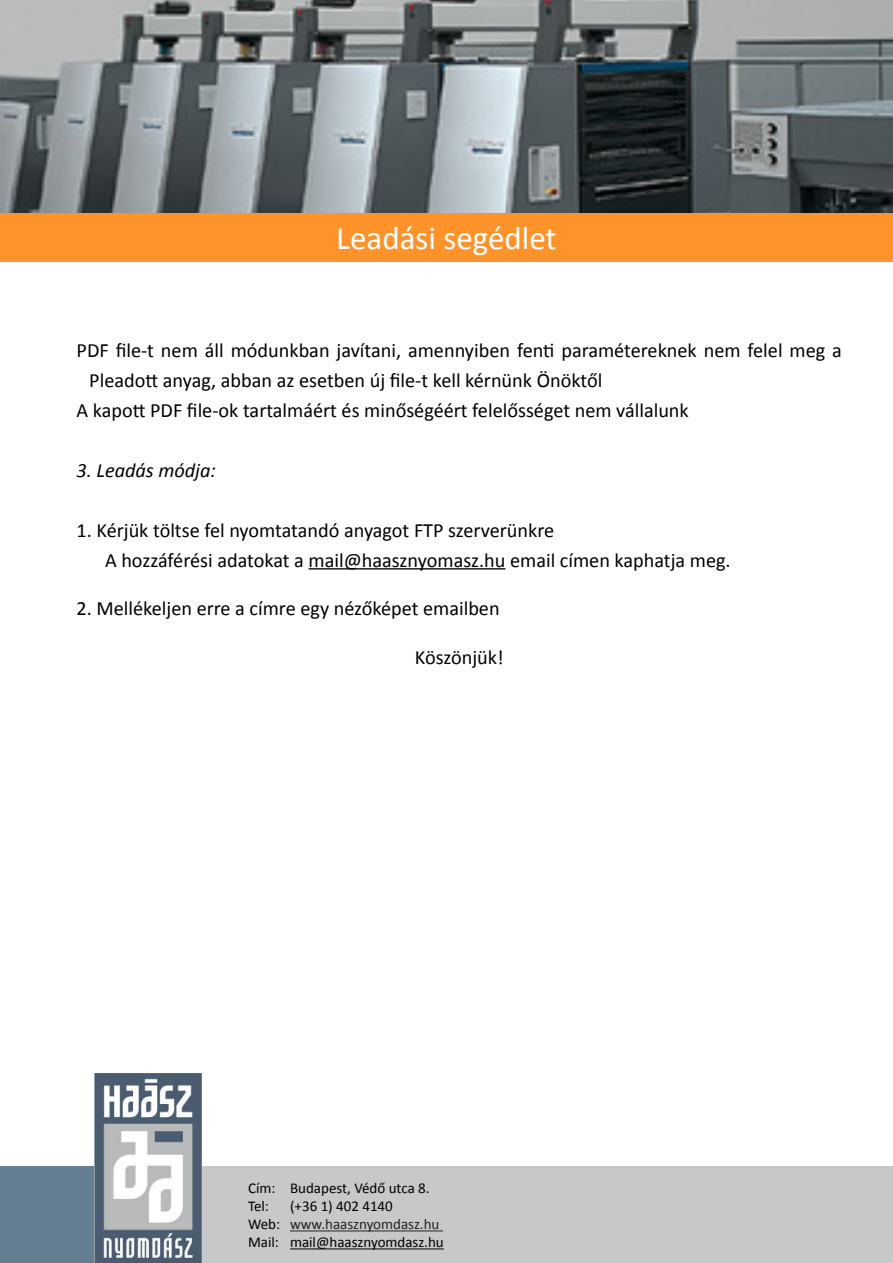
<style>
.page{position:relative;width:893px;height:1263px;background:#fff}
.page>*{position:absolute;margin:0;border:0;box-sizing:border-box;transform-origin:0 0}
.t1{font:33px "Calibri";color:#fff}
.t2{font:20.25px/30px "Calibri";color:#000}
.t3{font:italic 20.25px "Calibri";color:#000}
.t4{font:15px/18px "Calibri";color:#000}
.s1{color:#222223}
</style>
<div class="page">
<img style="left:0;top:0;width:893px;height:213px">
<div style="left:0;top:213px;width:893px;height:48px;background:#ff932b"></div>
<div style="left:0;top:1166px;width:510px;height:97px;background:#647e92"></div>
<div style="left:201px;top:1166px;width:692px;height:97px;background:#c7c8ca"></div>
<hr style="left:290px;top:1230px;width:153px;height:1px;background:#222223">
<hr style="left:290px;top:1248px;width:154px;height:1px;background:#000">
<hr style="left:309px;top:568px;width:196px;height:1px;background:#000">
<img style="left:95px;top:1073px;width:107px;height:190px">
<h1 class="t1" style="left:336px;top:218px;width:222px">Leadási segédlet</h1>
<p class="t2" style="left:77px;top:335px;width:767px">PDF file-t nem áll módunkban javítani, amennyiben fenti paramétereknek nem felel meg a</p>
<p class="t2" style="left:89px;top:365px;width:515px">Pleadott anyag, abban az esetben új file-t kell kérnünk Önöktől</p>
<p class="t2" style="left:77px;top:395px;width:614px">A kapott PDF file-ok tartalmáért és minőségéért felelősséget nem vállalunk</p>
<p class="t3" style="left:77px;top:456px;width:141px">3. Leadás módja:</p>
<p class="t2" style="left:105px;top:515px;width:627px;text-indent:-28px">1. Kérjük töltse fel nyomtatandó anyagot FTP szerverünkre<br>A hozzáférési adatokat a mail@haasznyomasz.hu email címen kaphatja meg.</p>
<p class="t2" style="left:77px;top:593px;width:425px">2. Mellékeljen erre a címre egy nézőképet emailben</p>
<p class="t2" style="left:415px;top:642px;width:90px">Köszönjük!</p>
<p class="t4" style="left:248px;top:1179px;width:183px">Cím: Budapest, Védő utca 8.<br>Tel:</p>
<p class="t4" style="left:248px;top:1197px;width:197px;text-align:center">(+36 1) 402 4140<br>Web: <span class="s1">www.haasznyomdasz.hu<br></span>Mail: mail@haasznyomdasz.hu</p>
</div>
